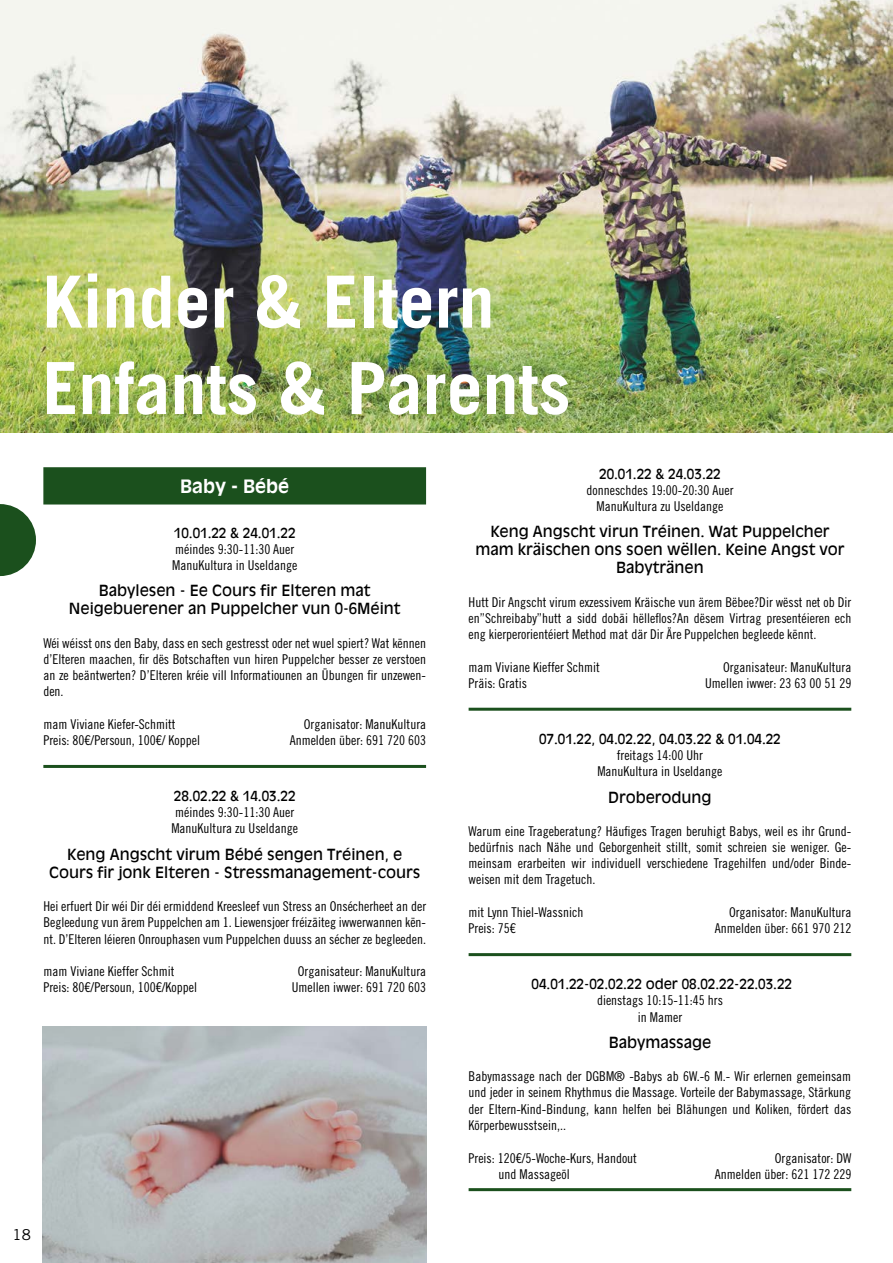
<style>
.page{position:relative;width:893px;height:1263px;background:#fff}
.page>*{position:absolute;margin:0;border:0;box-sizing:border-box;transform-origin:0 0}
.t1{font:700 72px/86.4px "Trade Gothic LT Std";color:#fff}
.t2{font:700 18px "Antique Olive";color:#fff}
.t3{font:15px/18px "Antique Olive";color:#000;text-align:center}
.t4{font:15px "Trade Gothic LT Std";color:#000}
.t5{font:13.5px/16.2px "Trade Gothic LT Std Cn 18";color:#000}
.t6{font:13.5px "Antique Olive";color:#000}
</style>
<div class="page">
<img style="left:0;top:0;width:893px;height:432px">
<div style="left:45px;top:469px;width:380px;height:34px;background:#1b501d"></div>
<div style="left:43px;top:467px;width:383px;height:37px;border:3px solid #1b501d"></div>
<hr style="left:43px;top:765px;width:383px;height:3px;background:#1b501d">
<hr style="left:469px;top:708px;width:382px;height:3px;background:#1b501d">
<hr style="left:469px;top:953px;width:382px;height:3px;background:#1b501d">
<hr style="left:469px;top:1188px;width:382px;height:3px;background:#1b501d">
<img style="left:43px;top:1026px;width:383px;height:237px">
<svg style="left:0;top:504px;width:36px;height:72px"></svg>
<h1 class="t1" style="left:43px;top:258px;width:530px">Kinder &amp; Eltern<br>Enfants &amp; Parents</h1>
<h2 class="t2" style="left:180px;top:475px;width:111px">Baby - Bébé</h2>
<p class="t6" style="left:174px;top:524px;width:123px">10.01.22 &amp; 24.01.22</p>
<p class="t5" style="left:172px;top:541px;width:127px">méindes 9:30-11:30 Auer<br>ManuKultura in Useldange</p>
<p class="t3" style="left:69px;top:582px;width:333px">BABYLESEN - EE COURS FIR ELTEREN MAT<br>NEIGEBUERENER AN PUPPELCHER VUN 0-6MÉINT</p>
<p class="t5" style="left:43px;top:635px;width:384px;text-align:justify">Wéi wéisst ons den Baby, dass en sech gestresst oder net wuel spiert? Wat kënnen d’Elteren maachen, fir dës Botschaften vun hiren Puppelcher besser ze verstoen an ze beäntwerten? D’Elteren kréie vill Informatiounen an Übungen fir unzewen&shy;den.</p>
<p class="t5" style="left:43px;top:716px;width:158px">mam Viviane Kiefer-Schmitt<br>Preis: 80€/Persoun, 100€/ Koppel</p>
<p class="t5" style="left:290px;top:716px;width:138px;text-align:right">Organisator: ManuKultura<br>Anmelden über: 691 720 603</p>
<p class="t6" style="left:174px;top:788px;width:123px">28.02.22 &amp; 14.03.22</p>
<p class="t5" style="left:171px;top:804px;width:128px">méindes 9:30-11:30 Auer<br>ManuKultura zu Useldange</p>
<p class="t3" style="left:49px;top:845px;width:372px">KENG ANGSCHT VIRUM BÉBÉ SENGEN TRÉINEN, E<br>COURS FIR JONK ELTEREN - STRESSMANAGEMENT-COURS</p>
<p class="t5" style="left:43px;top:898px;width:384px;text-align:justify">Hei erfuert Dir wéi Dir déi ermiddend Kreesleef vun Stress an Onsécherheet an der Begleedung vun ärem Puppelchen am 1. Liewensjoer fréizäiteg iwwerwannen kën&shy;nt. D’Elteren léieren Onrouphasen vum Puppelchen duuss an sécher ze begleeden.</p>
<p class="t5" style="left:43px;top:963px;width:155px">mam Viviane Kieffer Schmit<br>Preis: 80€/Persoun, 100€/Koppel</p>
<p class="t5" style="left:292px;top:963px;width:136px;text-align:center">Organisateur: ManuKultura<br>Umellen iwwer: 691 720 603</p>
<p class="t4" style="left:13px;top:1225px;width:20px">18</p>
<p class="t6" style="left:599px;top:465px;width:123px">20.01.22 &amp; 24.03.22</p>
<p class="t5" style="left:586px;top:482px;width:148px;text-align:center">donneschdes 19:00-20:30 Auer<br>ManuKultura zu Useldange</p>
<p class="t3" style="left:475px;top:523px;width:371px">KENG ANGSCHT VIRUN TRÉINEN. WAT PUPPELCHER<br>MAM KRÄISCHEN ONS SOEN WËLLEN. KEINE ANGST VOR<br>BABYTRÄNEN</p>
<p class="t5" style="left:469px;top:594px;width:384px;text-align:justify">Hutt Dir Angscht virum exzessivem Kräische vun ärem Bëbee?Dir wësst net ob Dir en”Schreibaby”hutt a sidd dobäi hëlleflos?An dësem Virtrag presentéieren ech eng kierperorientéiert Method mat där Dir Äre Puppelchen begleede kënnt.</p>
<p class="t5" style="left:469px;top:659px;width:133px">mam Viviane Kieffer Schmit<br>Präis: Gratis</p>
<p class="t5" style="left:705px;top:659px;width:148px;text-align:right">Organisateur: ManuKultura<br>Umellen iwwer: 23 63 00 51 29</p>
<p class="t6" style="left:539px;top:731px;width:243px">07.01.22, 04.02.22, 04.03.22 &amp; 01.04.22</p>
<p class="t5" style="left:597px;top:747px;width:127px;text-align:center">freitags 14:00 Uhr<br>ManuKultura in Useldange</p>
<p class="t3" style="left:608px;top:788px;width:105px">DROBERODUNG</p>
<p class="t5" style="left:469px;top:823px;width:384px;text-align:justify">Warum eine Trageberatung? Häufiges Tragen beruhigt Babys, weil es ihr Grund&shy;bedürfnis nach Nähe und Geborgenheit stillt, somit schreien sie weniger. Ge&shy;meinsam erarbeiten wir individuell verschiedene Tragehilfen und/oder Binde&shy;weisen mit dem Tragetuch.</p>
<p class="t5" style="left:469px;top:904px;width:116px">mit Lynn Thiel-Wassnich<br>Preis: 75€</p>
<p class="t5" style="left:715px;top:904px;width:138px;text-align:right">Organisator: ManuKultura<br>Anmelden über: 661 970 212</p>
<p class="t6" style="left:532px;top:976px;width:262px">04.01.22-02.02.22 ODER 08.02.22-22.03.22</p>
<p class="t5" style="left:597px;top:992px;width:127px;text-align:center">dienstags 10:15-11:45 hrs in Mamer</p>
<p class="t3" style="left:609px;top:1034px;width:104px">BABYMASSAGE</p>
<p class="t5" style="left:469px;top:1068px;width:384px;text-align:justify">Babymassage nach der DGBM® -Babys ab 6W.-6 M.- Wir erlernen gemeinsam und jeder in seinem Rhythmus die Massage. Vorteile der Babymassage, Stärkung der Eltern-Kind-Bindung, kann helfen bei Blähungen und Koliken, fördert das Körperbewusstsein,..</p>
<p class="t5" style="left:499px;top:1149px;width:140px;text-indent:-30px">Preis: 120€/5-Woche-Kurs, Handout und Massageöl</p>
<p class="t5" style="left:715px;top:1149px;width:138px;text-align:right">Organisator: DW<br>Anmelden über: 621 172 229</p>
</div>
